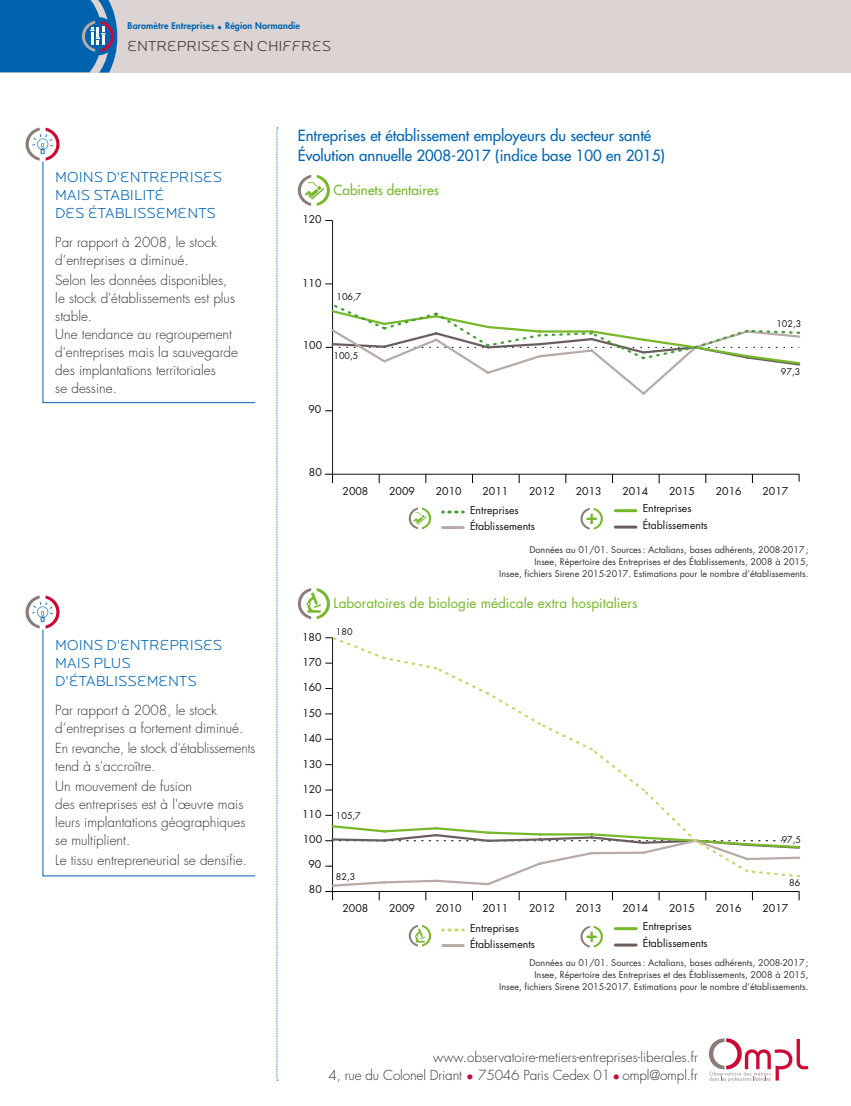
<style>
.page{position:relative;width:851px;height:1106px;background:#fff}
.page>*{position:absolute;margin:0;border:0;box-sizing:border-box;transform-origin:0 0}
.t1{font:500 15px/19.5px "Futura Std";color:#0063af}
.t2{font:300 15px/18px "Locator Display";color:#0063af}
.t3{font:300 15px "Locator Display";color:#37302f}
.t4{font:300 13.5px/18px "Futura Std";color:#37302f}
.t5{font:13.5px "Futura Std";color:#76b82a}
.t6{font:500 13.5px "Futura Std";color:#76b82a}
.t7{font:10.5px "Futura Std";color:#131010}
.t8{font:9px/12px "Futura Std";color:#37302f;text-align:right}
.t9{font:9px "Futura Std";color:#131010}
.t10{font:800 9px "Futura Std";letter-spacing:.01em;color:#0063af}
.s1{color:#cc0935}
</style>
<div class="page">
<div style="left:0;top:0;width:850px;height:72px;background:#dbd4d2"></div>
<svg style="left:0;top:0;width:117px;height:73px;background:#186cb0"></svg>
<svg style="left:276px;top:128px;width:2px;height:952px;background:#c4daec"></svg>
<svg style="left:709px;top:1038px;width:99px;height:43px"></svg>
<svg style="left:298px;top:175px;width:32px;height:31px"></svg>
<hr style="left:615px;top:509px;width:21px;height:3px;background:#76b82a">
<svg style="left:449px;top:510px;width:14px;height:3px"></svg>
<hr style="left:442px;top:526px;width:21px;height:3px;background:#b8aba7">
<hr style="left:615px;top:525px;width:21px;height:3px;background:#6b5f5d">
<svg style="left:580px;top:508px;width:22px;height:21px"></svg>
<svg style="left:408px;top:507px;width:23px;height:22px"></svg>
<hr style="left:332px;top:474px;width:467px;height:1px;background:#131010">
<hr style="left:332px;top:220px;width:1px;height:254px;background:#131010">
<svg style="left:325px;top:474px;width:8px;height:9px"></svg>
<svg style="left:325px;top:302px;width:476px;height:95px"></svg>
<svg style="left:298px;top:588px;width:32px;height:31px"></svg>
<svg style="left:408px;top:925px;width:23px;height:21px"></svg>
<hr style="left:615px;top:927px;width:21px;height:3px;background:#76b82a">
<svg style="left:449px;top:928px;width:14px;height:3px"></svg>
<hr style="left:442px;top:944px;width:21px;height:3px;background:#b8aba7">
<hr style="left:615px;top:943px;width:21px;height:3px;background:#6b5f5d">
<svg style="left:580px;top:926px;width:22px;height:21px"></svg>
<svg style="left:325px;top:840px;width:475px;height:60px"></svg>
<svg style="left:329px;top:637px;width:472px;height:241px"></svg>
<svg style="left:42px;top:161px;width:214px;height:242px"></svg>
<svg style="left:42px;top:629px;width:214px;height:247px"></svg>
<svg style="left:26px;top:128px;width:34px;height:33px"></svg>
<svg style="left:26px;top:595px;width:34px;height:33px"></svg>
<p class="t10" style="left:128px;top:20px;width:174px">Baromètre Entreprises • Région Normandie</p>
<p class="t3" style="left:128px;top:37px;width:205px">ENTREPRISES EN CHIFFRES</p>
<p class="t2" style="left:55px;top:168px;width:168px">MOINS D'ENTREPRISES<br>MAIS STABILITÉ<br>DES ÉTABLISSEMENTS</p>
<p class="t4" style="left:55px;top:233px;width:163px">Par rapport à 2008, le stock d’entreprises a diminué.</p>
<p class="t4" style="left:55px;top:271px;width:184px">Selon les données disponibles, le stock d'établissements est plus stable.<br>Une tendance au regroupement d'entreprises mais la sauvegarde des implantations territoriales<br>se dessine.</p>
<p class="t1" style="left:298px;top:126px;width:368px">Entreprises et établissement employeurs du secteur santé<br>Évolution annuelle 2008-2017 (indice base 100 en 2015)</p>
<p class="t6" style="left:333px;top:181px;width:107px">Cabinets dentaires</p>
<p class="t7" style="left:302px;top:213px;width:21px">120</p>
<p class="t7" style="left:302px;top:276px;width:21px">110</p>
<p class="t9" style="left:336px;top:290px;width:26px">106,7</p>
<p class="t7" style="left:303px;top:339px;width:21px">100</p>
<p class="t9" style="left:333px;top:349px;width:26px">100,5</p>
<p class="t7" style="left:308px;top:402px;width:14px">90</p>
<p class="t7" style="left:309px;top:465px;width:14px">80</p>
<p class="t9" style="left:776px;top:318px;width:26px">102,3</p>
<p class="t9" style="left:780px;top:366px;width:21px">97,3</p>
<p class="t7" style="left:342px;top:484px;width:27px">2008</p>
<p class="t7" style="left:389px;top:484px;width:27px">2009</p>
<p class="t7" style="left:436px;top:484px;width:27px">2010</p>
<p class="t7" style="left:482px;top:484px;width:27px">2011</p>
<p class="t7" style="left:529px;top:484px;width:27px">2012</p>
<p class="t7" style="left:575px;top:484px;width:27px">2013</p>
<p class="t7" style="left:622px;top:484px;width:27px">2014</p>
<p class="t7" style="left:669px;top:484px;width:27px">2015</p>
<p class="t7" style="left:715px;top:484px;width:27px">2016</p>
<p class="t7" style="left:762px;top:484px;width:27px">2017</p>
<p class="t7" style="left:470px;top:503px;width:50px">Entreprises</p>
<p class="t7" style="left:642px;top:501px;width:50px">Entreprises</p>
<p class="t7" style="left:470px;top:519px;width:66px">Établissements</p>
<p class="t7" style="left:642px;top:519px;width:66px">Établissements</p>
<p class="t2" style="left:55px;top:635px;width:168px">MOINS D'ENTREPRISES<br>MAIS PLUS<br>D'ÉTABLISSEMENTS</p>
<p class="t4" style="left:55px;top:701px;width:189px">Par rapport à 2008, le stock d’entreprises a fortement diminué.</p>
<p class="t4" style="left:55px;top:739px;width:201px">En revanche, le stock d'établissements tend à s'accroître.</p>
<p class="t4" style="left:55px;top:777px;width:192px">Un mouvement de fusion<br>des entreprises est à l'œuvre mais leurs implantations géographiques se multiplient.</p>
<p class="t4" style="left:55px;top:851px;width:193px">Le tissu entrepreneurial se densifie.</p>
<p class="t7" style="left:302px;top:630px;width:21px">180</p>
<p class="t7" style="left:302px;top:655px;width:21px">170</p>
<p class="t7" style="left:302px;top:680px;width:21px">160</p>
<p class="t7" style="left:302px;top:706px;width:21px">150</p>
<p class="t7" style="left:302px;top:731px;width:21px">140</p>
<p class="t7" style="left:302px;top:757px;width:21px">130</p>
<p class="t7" style="left:302px;top:782px;width:21px">120</p>
<p class="t7" style="left:302px;top:807px;width:21px">110</p>
<p class="t7" style="left:303px;top:832px;width:21px">100</p>
<p class="t7" style="left:308px;top:857px;width:14px">90</p>
<p class="t7" style="left:309px;top:882px;width:14px">80</p>
<p class="t8" style="left:499px;top:544px;width:311px">Données au 01/01. Sources: Actalians, bases adhérents, 2008-2017;<br>Insee, Répertoire des Entreprises et des Établissements, 2008 à 2015,<br>Insee, fichiers Sirene 2015-2017. Estimations pour le nombre d’établissements.</p>
<p class="t5" style="left:333px;top:594px;width:305px">Laboratoires de biologie médicale extra hospitaliers</p>
<p class="t9" style="left:336px;top:626px;width:18px">180</p>
<p class="t9" style="left:336px;top:809px;width:26px">105,7</p>
<p class="t9" style="left:336px;top:871px;width:21px">82,3</p>
<p class="t9" style="left:781px;top:834px;width:21px">97,5</p>
<p class="t9" style="left:789px;top:877px;width:13px">86</p>
<p class="t7" style="left:342px;top:901px;width:27px">2008</p>
<p class="t7" style="left:389px;top:901px;width:27px">2009</p>
<p class="t7" style="left:436px;top:901px;width:27px">2010</p>
<p class="t7" style="left:482px;top:901px;width:27px">2011</p>
<p class="t7" style="left:529px;top:901px;width:27px">2012</p>
<p class="t7" style="left:575px;top:901px;width:27px">2013</p>
<p class="t7" style="left:622px;top:901px;width:27px">2014</p>
<p class="t7" style="left:669px;top:901px;width:27px">2015</p>
<p class="t7" style="left:715px;top:901px;width:27px">2016</p>
<p class="t7" style="left:762px;top:901px;width:27px">2017</p>
<p class="t7" style="left:470px;top:921px;width:50px">Entreprises</p>
<p class="t7" style="left:642px;top:919px;width:50px">Entreprises</p>
<p class="t7" style="left:470px;top:937px;width:66px">Établissements</p>
<p class="t7" style="left:642px;top:936px;width:66px">Établissements</p>
<p class="t8" style="left:499px;top:957px;width:311px">Données au 01/01. Sources: Actalians, bases adhérents, 2008-2017;<br>Insee, Répertoire des Entreprises et des Établissements, 2008 à 2015,<br>Insee, fichiers Sirene 2015-2017. Estimations pour le nombre d’établissements.</p>
<p class="t4" style="left:328px;top:1048px;width:371px;text-align:right">www.observatoire-metiers-entreprises-liberales.fr<br>4, rue du Colonel Driant <span class="s1">•</span> 75046 Paris Cedex 01 <span class="s1">•</span> ompl@ompl.fr</p>
</div>
